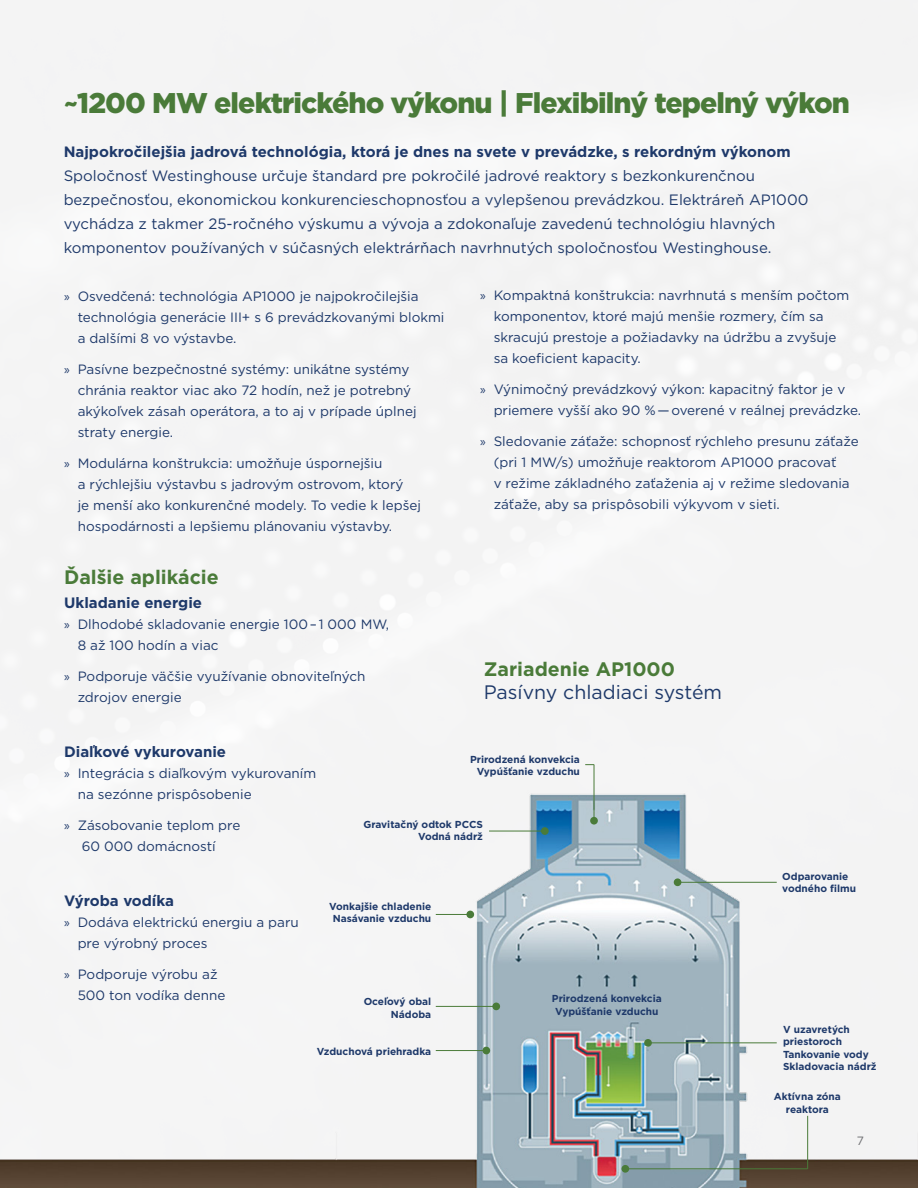
<style>
.page{position:relative;width:918px;height:1188px;background:#fff}
.page>*{position:absolute;margin:0;border:0;box-sizing:border-box;transform-origin:0 0}
.t1{font:900 28.5px "Gotham";letter-spacing:-.03em;color:#4a7b39}
.t2{font:700 19.5px "Gotham";color:#4a7b39}
.t3{font:19.5px "Gotham";color:#1e396a}
.t4{font:15px/24px "Gotham";color:#1e396a}
.t5{font:700 15px "Gotham";color:#1e396a}
.t6{font:13.5px/21px "Gotham";color:#1e396a}
.t7{font:12px "Gotham";color:#6d6e71}
.t8{font:700 10.2px/12.3px "Gotham";color:#1e396a;text-align:right}
.s1{font-family:"Myriad Pro"}
</style>
<div class="page">
<img style="left:0;top:749px;width:918px;height:439px">
<div style="left:590px;top:817px;width:8px;height:8px;background:#4a7b39;border-radius:50%"></div>
<div style="left:541px;top:827px;width:8px;height:8px;background:#4a7b39;border-radius:50%"></div>
<div style="left:466px;top:911px;width:8px;height:7px;background:#4a7b39;border-radius:50%"></div>
<div style="left:492px;top:1003px;width:8px;height:7px;background:#4a7b39;border-radius:50%"></div>
<div style="left:482px;top:1047px;width:8px;height:7px;background:#4a7b39;border-radius:50%"></div>
<div style="left:644px;top:1039px;width:8px;height:8px;background:#4a7b39;border-radius:50%"></div>
<div style="left:674px;top:878px;width:7px;height:8px;background:#4a7b39;border-radius:50%"></div>
<div style="left:621px;top:1165px;width:8px;height:8px;background:#4a7b39;border-radius:50%"></div>
<hr style="left:594px;top:765px;width:1px;height:53px;background:#4a7b39">
<hr style="left:807px;top:1116px;width:1px;height:53px;background:#4a7b39">
<hr style="left:489px;top:831px;width:53px;height:1px;background:#4a7b39">
<hr style="left:436px;top:914px;width:34px;height:1px;background:#4a7b39">
<hr style="left:436px;top:1006px;width:58px;height:1px;background:#4a7b39">
<hr style="left:436px;top:1050px;width:50px;height:1px;background:#4a7b39">
<hr style="left:651px;top:1043px;width:126px;height:1px;background:#4a7b39">
<hr style="left:680px;top:882px;width:97px;height:1px;background:#4a7b39">
<hr style="left:628px;top:1169px;width:179px;height:1px;background:#4a7b39">
<h1 class="t1" style="left:64px;top:83px;width:788px">~1200 MW elektrického výkonu | Flexibilný tepelný výkon</h1>
<p class="t5" style="left:64px;top:141px;width:729px">Najpokročilejšia jadrová technológia, ktorá je dnes na svete v prevádzke, s rekordným výkonom</p>
<p class="t4" style="left:64px;top:163px;width:746px">Spoločnosť Westinghouse určuje štandard pre pokročilé jadrové reaktory s bezkonkurenčnou bezpečnosťou, ekonomickou konkurencieschopnosťou a vylepšenou prevádzkou. Elektráreň AP1000 vychádza z takmer 25-ročného výskumu a vývoja a zdokonaľuje zavedenú technológiu hlavných komponentov používaných v súčasných elektrárňach navrhnutých spoločnosťou Westinghouse.</p>
<p class="t6" style="left:78px;top:285px;width:368px;text-indent:-14px"><span class="s1">»</span> Osvedčená: technológia AP1000 je najpokročilejšia technológia generácie III+ s 6 prevádzkovanými blokmi a dalšími 8 vo výstavbe.</p>
<p class="t6" style="left:78px;top:358px;width:340px;text-indent:-14px"><span class="s1">»</span> Pasívne bezpečnostné systémy: unikátne systémy chránia reaktor viac ako 72 hodín, než je potrebný akýkoľvek zásah operátora, a to aj v prípade úplnej straty energie.</p>
<p class="t6" style="left:78px;top:452px;width:345px;text-indent:-14px"><span class="s1">»</span> Modulárna konštrukcia: umožňuje úspornejšiu<br>a rýchlejšiu výstavbu s jadrovým ostrovom, ktorý<br>je menší ako konkurenčné modely. To vedie k lepšej hospodárnosti a lepšiemu plánovaniu výstavby.</p>
<h2 class="t2" style="left:64px;top:564px;width:156px">Ďalšie aplikácie</h2>
<p class="t5" style="left:64px;top:592px;width:139px">Ukladanie energie</p>
<p class="t6" style="left:78px;top:613px;width:313px;text-indent:-14px"><span class="s1">»</span> Dlhodobé skladovanie energie 100 – 1 000 MW,<br>8 až 100 hodín a viac</p>
<p class="t6" style="left:78px;top:665px;width:289px;text-indent:-14px"><span class="s1">»</span> Podporuje väčšie využívanie obnoviteľných zdrojov energie</p>
<p class="t6" style="left:494px;top:284px;width:357px;text-indent:-14px"><span class="s1">»</span> Kompaktná konštrukcia: navrhnutá s menším počtom komponentov, ktoré majú menšie rozmery, čím sa skracujú prestoje a požiadavky na údržbu a zvyšuje sa koeficient kapacity.</p>
<p class="t6" style="left:494px;top:378px;width:369px;text-indent:-14px"><span class="s1">»</span> Výnimočný prevádzkový výkon: kapacitný faktor je v priemere vyšší ako 90 % — overené v reálnej prevádzke.</p>
<p class="t6" style="left:494px;top:430px;width:367px;text-indent:-14px"><span class="s1">»</span> Sledovanie záťaže: schopnosť rýchleho presunu záťaže (pri 1 MW/s) umožňuje reaktorom AP1000 pracovať<br>v režime základného zaťaženia aj v režime sledovania záťaže, aby sa prispôsobili výkyvom v sieti.</p>
<h2 class="t2" style="left:484px;top:656px;width:193px">Zariadenie AP1000</h2>
<h2 class="t3" style="left:484px;top:680px;width:240px">Pasívny chladiaci systém</h2>
<p class="t5" style="left:64px;top:741px;width:163px">Diaľkové vykurovanie</p>
<p class="t6" style="left:78px;top:762px;width:240px;text-indent:-14px"><span class="s1">»</span> Integrácia s diaľkovým vykurovaním na sezónne prispôsobenie</p>
<p class="t6" style="left:64px;top:814px;width:178px;text-align:center"><span class="s1">»</span> Zásobovanie teplom pre<br>60 000 domácností</p>
<p class="t8" style="left:470px;top:753px;width:111px">Prirodzená konvekcia<br>Vypúšťanie vzduchu</p>
<p class="t8" style="left:364px;top:818px;width:121px">Gravitačný odtok PCCS<br>Vodná nádrž</p>
<p class="t5" style="left:64px;top:890px;width:111px">Výroba vodíka</p>
<p class="t6" style="left:78px;top:911px;width:223px;text-indent:-14px"><span class="s1">»</span> Dodáva elektrickú energiu a paru pre výrobný proces</p>
<p class="t6" style="left:78px;top:963px;width:149px;text-indent:-14px"><span class="s1">»</span> Podporuje výrobu až<br>500 ton vodíka denne</p>
<p class="t8" style="left:329px;top:900px;width:103px;text-align:center">Vonkajšie chladenie<br>Nasávanie vzduchu</p>
<p class="t8" style="left:364px;top:995px;width:69px">Oceľový obal<br>Nádoba</p>
<p class="t8" style="left:317px;top:1045px;width:116px">Vzduchová priehradka</p>
<p class="t8" style="left:552px;top:992px;width:111px;text-align:center">Prirodzená konvekcia<br>Vypúšťanie vzduchu</p>
<p class="t8" style="left:782px;top:870px;width:75px;text-align:left">Odparovanie vodného filmu</p>
<p class="t8" style="left:783px;top:1023px;width:95px;text-align:left">V uzavretých priestoroch<br>Tankovanie vody<br>Skladovacia nádrž</p>
<p class="t8" style="left:774px;top:1090px;width:69px;text-align:center">Aktívna zóna reaktora</p>
<p class="t7" style="left:857px;top:1133px;width:9px">7</p>
</div>
